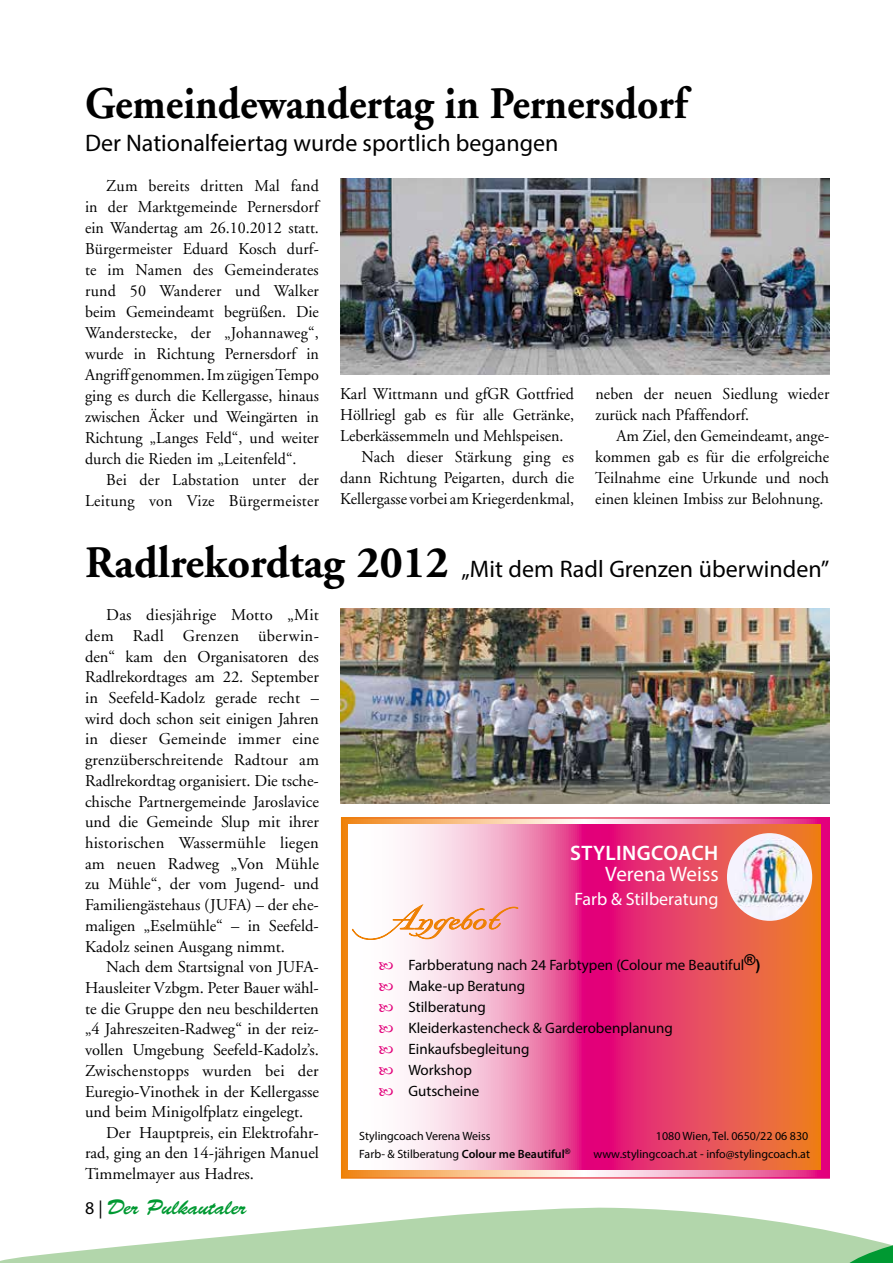
<style>
.page{position:relative;width:893px;height:1263px;background:#fff}
.page>*{position:absolute;margin:0;border:0;box-sizing:border-box;transform-origin:0 0}
.t1{font:700 45px "Adobe Garamond";color:#000;scale:.92 1}
.t2{font:30px "Lysandria";color:#ee7f00}
.t3{font:24px "Myriad Pro";color:#000}
.t4{font:21px "Brush Script Std";color:#009932}
.t5{font:600 21px "Myriad Pro";letter-spacing:.02em;color:#fff}
.t6{font:21px "Myriad Pro";color:#fff}
.t7{font:18px "Myriad Pro";color:#fff}
.t8{font:16.5px/21px "Adobe Garamond";color:#000;text-align:justify}
.t9{font:15px/21px "Myriad Pro";color:#000}
.t10{font:12px "Myriad Pro";color:#000}
.s1{font-family:"Adobe Garamond";font-weight:700;font-size:45px}
.s2{font-family:"Myriad Pro";font-size:18px;color:#000}
.s3{font-family:"Arial";font-weight:700}
.s4{font-weight:600}
</style>
<div class="page">
<svg style="left:0;top:1207px;width:842px;height:56px;fill:#b2d6ab"></svg>
<svg style="left:842px;top:1233px;width:51px;height:30px"></svg>
<img style="left:340px;top:179px;width:489px;height:195px">
<svg style="left:344px;top:820px;width:483px;height:356px;background:#ef7f88"></svg>
<svg style="left:349px;top:825px;width:472px;height:344px;background:#ee7d96"></svg>
<svg style="left:352px;top:903px;width:167px;height:37px"></svg>
<img style="left:340px;top:608px;width:489px;height:196px">
<img style="left:727px;top:833px;width:85px;height:88px">
<svg style="left:379px;top:962px;width:14px;height:8px"></svg>
<svg style="left:379px;top:983px;width:14px;height:8px"></svg>
<svg style="left:379px;top:1004px;width:14px;height:8px"></svg>
<svg style="left:379px;top:1025px;width:14px;height:8px"></svg>
<svg style="left:379px;top:1046px;width:14px;height:8px"></svg>
<svg style="left:379px;top:1067px;width:14px;height:8px"></svg>
<svg style="left:379px;top:1088px;width:14px;height:8px"></svg>
<h1 class="t1" style="left:85px;top:79px;width:656px">Gemeindewandertag in Pernersdorf</h1>
<h3 class="t3" style="left:85px;top:128px;width:475px">Der Nationalfeiertag wurde sportlich begangen</h3>
<p class="t8" style="left:85px;top:175px;width:235px;text-indent:21px">Zum bereits dritten Mal fand in der Marktgemeinde Pernersdorf ein Wandertag am 26.10.2012 statt.<br>Bürgermeister Eduard Kosch durf&shy;te im Namen des Gemeinderates rund 50 Wanderer und Walker beim Gemeindeamt begrüßen. Die Wanderstecke, der „Johannaweg“, wurde in Richtung Pernersdorf in Angriff genommen. Im zügigen Tempo ging es durch die Kellergasse, hinaus zwischen Äcker und Weingärten in Richtung „Langes Feld“, und weiter durch die Rieden im „Leitenfeld“.</p>
<p class="t8" style="left:85px;top:469px;width:235px;text-align:right">Bei der Labstation unter der<br>Leitung von Vize Bürgermeister</p>
<p class="t8" style="left:340px;top:384px;width:235px">Karl Wittmann und gfGR Gottfried</p>
<p class="t8" style="left:340px;top:405px;width:235px">Höllriegl gab es für alle Getränke,</p>
<p class="t8" style="left:340px;top:426px;width:225px">Leberkässemmeln und Mehlspeisen.</p>
<p class="t8" style="left:361px;top:447px;width:214px">Nach dieser Stärkung ging es</p>
<p class="t8" style="left:340px;top:468px;width:235px">dann Richtung Peigarten, durch die</p>
<p class="t8" style="left:340px;top:489px;width:235px">Kellergasse vorbei am Kriegerdenkmal,</p>
<p class="t8" style="left:595px;top:384px;width:236px">neben der neuen Siedlung wieder zurück nach Pfaffendorf.</p>
<p class="t8" style="left:595px;top:426px;width:235px;text-indent:21px">Am Ziel, den Gemeindeamt, ange&shy;kommen gab es für die erfolgreiche Teilnahme eine Urkunde und noch einen kleinen Imbiss zur Belohnung.</p>
<h3 class="t3" style="left:85px;top:554px;width:746px"><span class="s1">Radlrekordtag 2012</span> „Mit dem Radl Grenzen überwinden”</h3>
<p class="t8" style="left:85px;top:605px;width:235px;text-indent:21px">Das diesjährige Motto „Mit dem Radl Grenzen überwin&shy;den“ kam den Organisatoren des Radlrekordtages am 22. September in Seefeld-Kadolz gerade recht – wird doch schon seit einigen Jahren in dieser Gemeinde immer eine grenzüberschreitende Radtour am Radlrekordtag organisiert. Die tsche&shy;chische Partnergemeinde Jaroslavice und die Gemeinde Slup mit ihrer historischen Wassermühle liegen am neuen Radweg „Von Mühle zu Mühle“, der vom Jugend- und Familiengästehaus (JUFA) – der ehe&shy;maligen „Eselmühle“ – in Seefeld-Kadolz seinen Ausgang nimmt.</p>
<p class="t8" style="left:106px;top:957px;width:214px">Nach dem Startsignal von JUFA-</p>
<p class="t8" style="left:85px;top:978px;width:235px">Hausleiter Vzbgm. Peter Bauer wähl-</p>
<p class="t8" style="left:85px;top:998px;width:235px">te die Gruppe den neu beschilderten</p>
<p class="t8" style="left:85px;top:1019px;width:235px">„4 Jahreszeiten-Radweg“ in der reiz-</p>
<p class="t8" style="left:85px;top:1040px;width:235px">vollen Umgebung Seefeld-Kadolz’s.</p>
<p class="t8" style="left:85px;top:1060px;width:235px">Zwischenstopps wurden bei der</p>
<p class="t8" style="left:85px;top:1081px;width:235px">Euregio-Vinothek in der Kellergasse</p>
<p class="t8" style="left:85px;top:1102px;width:220px">und beim Minigolfplatz eingelegt.</p>
<p class="t8" style="left:106px;top:1122px;width:214px">Der Hauptpreis, ein Elektrofahr-</p>
<p class="t8" style="left:85px;top:1143px;width:235px">rad, ging an den 14-jährigen Manuel</p>
<p class="t8" style="left:85px;top:1164px;width:170px">Timmelmayer aus Hadres.</p>
<p class="t4" style="left:85px;top:1195px;width:163px"><span class="s2">8 |</span> Der Pulkautaler</p>
<h2 class="t2" style="left:388px;top:901px;width:131px">Ange bo t</h2>
<p class="t5" style="left:570px;top:839px;width:150px">Stylingcoach</p>
<p class="t6" style="left:605px;top:861px;width:115px">Verena Weiss</p>
<p class="t7" style="left:574px;top:888px;width:146px">Farb &amp; Stilberatung</p>
<p class="t9" style="left:408px;top:954px;width:354px">Farbberatung nach 24 Farbtypen (Colour me Beautiful<sup>®</sup><span class="s3">)<br></span>Make-up Beratung<br>Stilberatung<br>Kleiderkastencheck &amp; Garderobenplanung<br>Einkaufsbegleitung<br>Workshop<br>Gutscheine</p>
<p class="t10" style="left:359px;top:1129px;width:133px">Stylingcoach Verena Weiss</p>
<p class="t10" style="left:656px;top:1129px;width:154px">1080 Wien, Tel. 0650/22 06 830</p>
<p class="t10" style="left:359px;top:1147px;width:213px">Farb- &amp; Stilberatung <span class="s4">Colour me Beautiful</span><sup>®</sup></p>
<p class="t10" style="left:593px;top:1147px;width:218px">www.stylingcoach.at - info@stylingcoach.at</p>
</div>
